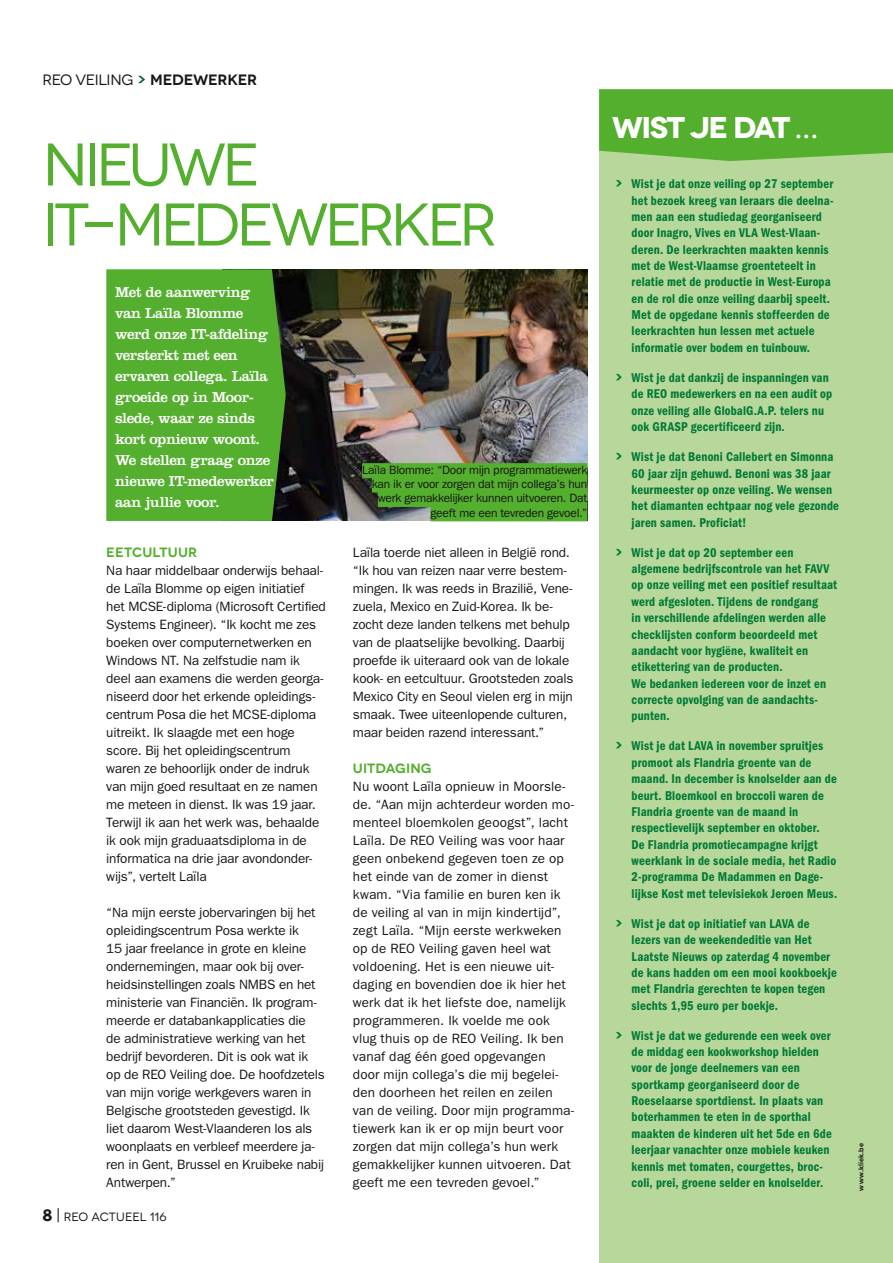
<style>
.page{position:relative;width:893px;height:1263px;background:#fff}
.page>*{position:absolute;margin:0;border:0;box-sizing:border-box;transform-origin:0 0}
.t1{font:60px/60px "Novecentowide";letter-spacing:-.075em;color:#54af2e}
.t2{font:700 30px "Novecentowide";letter-spacing:-.06em;color:#fff}
.t3{font:15px/21px "Clarendon LT Std";letter-spacing:-.025em;color:#fff}
.t4{font:15px "Novecentowide";letter-spacing:-.025em;color:#181716}
.t5{font:13.5px/18px "Franklin Gothic";letter-spacing:-.01em;color:#181716}
.t6{font:600 13.5px "Novecentowide";letter-spacing:.005em;color:#54af2e}
.t7{font:13.2px/16.4px "ITC Franklin Gothic Std Dm Cd";letter-spacing:.01em;color:#007a36;scale:.96 1}
.t8{font:12px/14.4px "ITC Franklin Gothic Std";letter-spacing:-.02em;color:#181716;text-align:right}
.t9{font:12px "Novecentowide";color:#181716}
.t10{font:700 7.5px "Proxima Nova";letter-spacing:.025em;color:#181716}
.s1{font-weight:600;color:#005a29}
.s2{font-weight:600}
.s3{font-weight:700;font-size:16.5px}
.s4{font-family:"Novecentoslabcondensed";font-size:16.5px}
.s5{font-family:"Novecentowide";font-weight:700}
</style>
<div class="page">
<div style="left:599px;top:89px;width:294px;height:1174px;background:#b8d79a"></div>
<svg style="left:599px;top:89px;width:294px;height:72px;background:#5ab135"></svg>
<img style="left:286px;top:269px;width:301px;height:252px">
<div style="left:362px;top:463px;width:225px;height:15px;background:#54af2e"></div>
<div style="left:372px;top:478px;width:215px;height:15px;background:#54af2e"></div>
<div style="left:378px;top:492px;width:209px;height:15px;background:#54af2e"></div>
<div style="left:430px;top:506px;width:157px;height:15px;background:#54af2e"></div>
<div style="left:106px;top:269px;width:180px;height:252px;background:#54af2e"></div>
<p class="t4" style="left:43px;top:71px;width:216px">REO VEILING <span class="s1">&gt;</span> <span class="s2">MEDEWERKER</span></p>
<h1 class="t1" style="left:43px;top:135px;width:456px">NIEUWE<br>IT-MEDEWERKER</h1>
<p class="t3" style="left:115px;top:281px;width:161px">Met de aanwerving van Laïla Blomme werd onze IT-afdeling versterkt met een ervaren collega. Laïla groeide op in Moor&shy;slede, waar ze sinds kort opnieuw woont.<br>We stellen graag onze nieuwe IT-medewerker aan jullie voor.</p>
<p class="t6" style="left:106px;top:544px;width:92px">EETCULTUUR</p>
<p class="t5" style="left:106px;top:561px;width:221px">Na haar middelbaar onderwijs behaal&shy;de Laïla Blomme op eigen initiatief het MCSE-diploma (Microsoft Certified Systems Engineer). “Ik kocht me zes boeken over computernetwerken en Windows NT. Na zelfstudie nam ik deel aan examens die werden georga&shy;niseerd door het erkende opleidings&shy;centrum Posa die het MCSE-diploma uitreikt. Ik slaagde met een hoge score. Bij het opleidingscentrum waren ze behoorlijk onder de indruk van mijn goed resultaat en ze namen me meteen in dienst. Ik was 19 jaar.<br>Terwijl ik aan het werk was, behaalde ik ook mijn graduaatsdiploma in de informatica na drie jaar avondonder&shy;wijs”, vertelt Laïla</p>
<p class="t5" style="left:106px;top:903px;width:220px">“Na mijn eerste jobervaringen bij het opleidingscentrum Posa werkte ik<br>15 jaar freelance in grote en kleine ondernemingen, maar ook bij over&shy;heidsinstellingen zoals NMBS en het ministerie van Financiën. Ik program&shy;meerde er databankapplicaties die<br>de administratieve werking van het bedrijf bevorderen. Dit is ook wat ik op de REO Veiling doe. De hoofdzetels van mijn vorige werkgevers waren in Belgische grootsteden gevestigd. Ik liet daarom West-Vlaanderen los als woonplaats en verbleef meerdere ja&shy;ren in Gent, Brussel en Kruibeke nabij Antwerpen.”</p>
<p class="t9" style="left:43px;top:1210px;width:126px"><span class="s3">8</span> <span class="s4">|</span> REO ACTUEEL 116</p>
<p class="t8" style="left:362px;top:462px;width:227px">Laïla Blomme: “Door mijn programmatiewerk kan ik er voor zorgen dat mijn collega’s hun werk gemakkelijker kunnen uitvoeren. Dat geeft me een tevreden gevoel.”</p>
<p class="t5" style="left:353px;top:543px;width:222px">Laïla toerde niet alleen in België rond. “Ik hou van reizen naar verre bestem&shy;mingen. Ik was reeds in Brazilië, Vene&shy;zuela, Mexico en Zuid-Korea. Ik be&shy;zocht deze landen telkens met behulp van de plaatselijke bevolking. Daarbij proefde ik uiteraard ook van de lokale kook- en eetcultuur. Grootsteden zoals Mexico City en Seoul vielen erg in mijn smaak. Twee uiteenlopende culturen, maar beiden razend interessant.”</p>
<p class="t6" style="left:353px;top:760px;width:80px">UITDAGING</p>
<p class="t5" style="left:353px;top:777px;width:223px">Nu woont Laïla opnieuw in Moorsle&shy;de. “Aan mijn achterdeur worden mo&shy;menteel bloemkolen geoogst”, lacht Laïla. De REO Veiling was voor haar geen onbekend gegeven toen ze op het einde van de zomer in dienst kwam. “Via familie en buren ken ik de veiling al van in mijn kindertijd”, zegt Laïla. “Mijn eerste werkweken op de REO Veiling gaven heel wat voldoening. Het is een nieuwe uit&shy;daging en bovendien doe ik hier het werk dat ik het liefste doe, namelijk programmeren. Ik voelde me ook vlug thuis op de REO Veiling. Ik ben vanaf dag één goed opgevangen door mijn collega’s die mij begelei&shy;den doorheen het reilen en zeilen van de veiling. Door mijn programma&shy;tiewerk kan ik er op mijn beurt voor zorgen dat mijn collega’s hun werk gemakkelijker kunnen uitvoeren. Dat geeft me een tevreden gevoel.”</p>
<h2 class="t2" style="left:612px;top:109px;width:208px">WIST JE DAT …</h2>
<p class="t7" style="left:632px;top:176px;width:212px;text-indent:-17px"><span class="s5">&gt;</span> Wist je dat onze veiling op 27 september het bezoek kreeg van leraars die deelna&shy;men aan een studiedag georganiseerd door Inagro, Vives en VLA West-Vlaan&shy;deren. De leerkrachten maakten kennis met de West-Vlaamse groenteteelt in relatie met de productie in West-Europa en de rol die onze veiling daarbij speelt.<br>Met de opgedane kennis stoffeerden de leerkrachten hun lessen met actuele informatie over bodem en tuinbouw.</p>
<p class="t7" style="left:632px;top:369px;width:211px;text-indent:-17px"><span class="s5">&gt;</span> Wist je dat dankzij de inspanningen van de REO medewerkers en na een audit op onze veiling alle GlobalG.A.P. telers nu ook GRASP gecertificeerd zijn.</p>
<p class="t7" style="left:632px;top:449px;width:218px;text-indent:-17px"><span class="s5">&gt;</span> Wist je dat Benoni Callebert en Simonna 60 jaar zijn gehuwd. Benoni was 38 jaar keurmeester op onze veiling. We wensen het diamanten echtpaar nog vele gezonde jaren samen. Proficiat!</p>
<p class="t7" style="left:632px;top:544px;width:216px;text-indent:-17px"><span class="s5">&gt;</span> Wist je dat op 20 september een algemene bedrijfscontrole van het FAVV op onze veiling met een positief resultaat werd afgesloten. Tijdens de rondgang<br>in verschillende afdelingen werden alle checklijsten conform beoordeeld met aandacht voor hygiëne, kwaliteit en etikettering van de producten.<br>We bedanken iedereen voor de inzet en correcte opvolging van de aandachts&shy;punten.</p>
<p class="t7" style="left:632px;top:738px;width:216px;text-indent:-17px"><span class="s5">&gt;</span> Wist je dat LAVA in november spruitjes promoot als Flandria groente van de maand. In december is knolselder aan de beurt. Bloemkool en broccoli waren de Flandria groente van de maand in respectievelijk september en oktober.<br>De Flandria promotiecampagne krijgt weerklank in de sociale media, het Radio 2-programma De Madammen en Dage&shy;lijkse Kost met televisiekok Jeroen Meus.</p>
<p class="t7" style="left:632px;top:915px;width:215px;text-indent:-17px"><span class="s5">&gt;</span> Wist je dat op initiatief van LAVA de lezers van de weekendeditie van Het Laatste Nieuws op zaterdag 4 november de kans hadden om een mooi kookboekje met Flandria gerechten te kopen tegen slechts 1,95 euro per boekje.</p>
<p class="t7" style="left:632px;top:1027px;width:210px;text-indent:-17px"><span class="s5">&gt;</span> Wist je dat we gedurende een week over de middag een kookworkshop hielden voor de jonge deelnemers van een sportkamp georganiseerd door de Roeselaarse sportdienst. In plaats van boterhammen te eten in de sporthal maakten de kinderen uit het 5de en 6de leerjaar vanachter onze mobiele keuken kennis met tomaten, courgettes, broc&shy;coli, prei, groene selder en knolselder.</p>
<p class="t10" style="left:855px;top:1190px;width:49px;rotate:-90deg">www.kliek.be</p>
</div>
